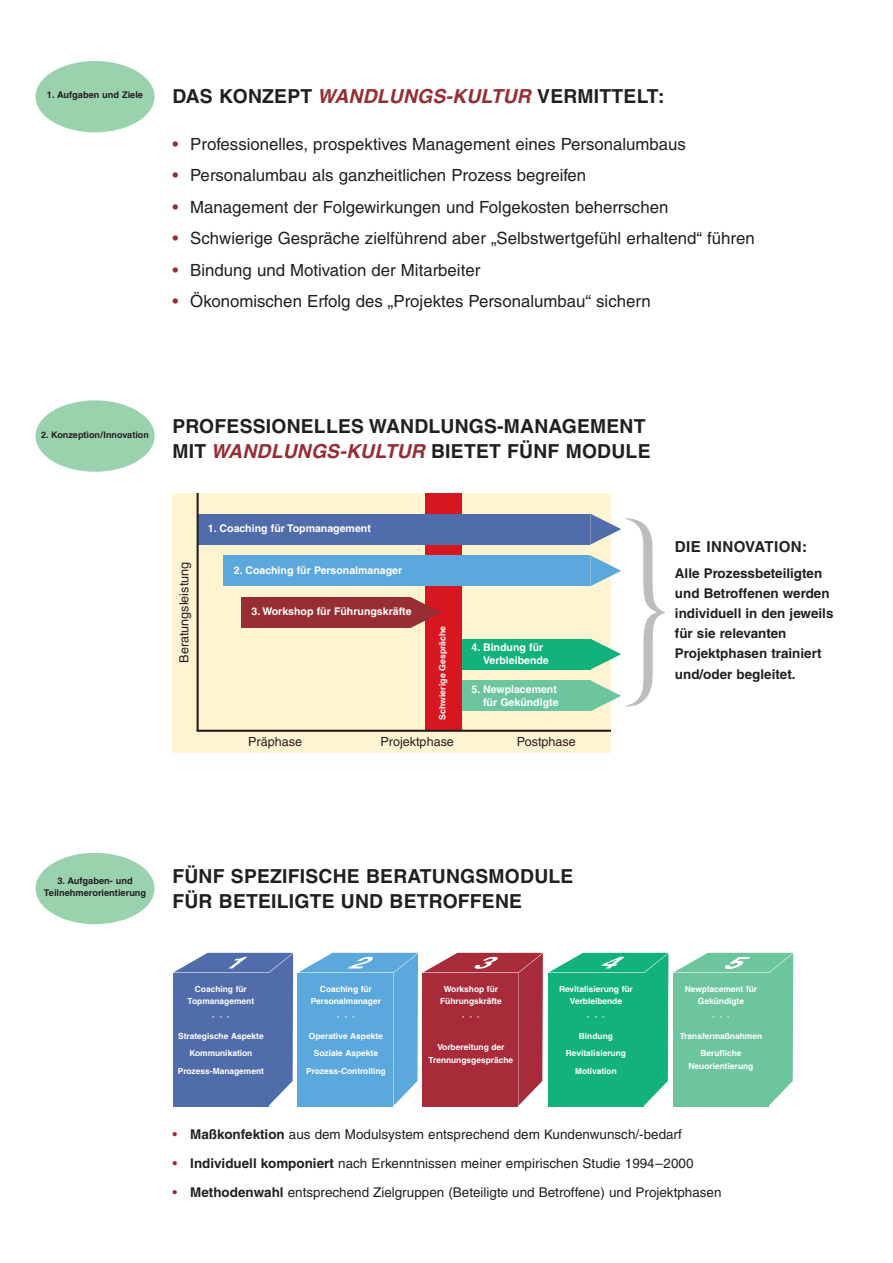
<style>
.page{position:relative;width:893px;height:1263px;background:#fff}
.page>*{position:absolute;margin:0;border:0;box-sizing:border-box;transform-origin:0 0}
.t1{font:189px "Garamont Amsterdam BQ";color:#bcbdc0}
.t2{font:700 19.35px/24.3px "Helvetica LT";letter-spacing:.01em;color:#231f20}
.t3{font:16.8px "Helvetica LT";color:#231f20}
.t4{font:700 15.15px "Helvetica LT";letter-spacing:.03em;color:#231f20}
.t5{font:13.5px "Helvetica LT";color:#231f20}
.t6{font:700 13.5px/20.1px "Helvetica LT";color:#231f20}
.t7{font:12.6px "Helvetica LT";color:#231f20}
.t8{font:700 10.5px/12.8px "Helvetica LT";color:#fff}
.t9{font:700 9.3px/12.6px "Helvetica LT";color:#231f20;text-align:center}
.t10{font:700 9px "Helvetica LT";color:#231f20}
.t11{font:700 8.7px "Helvetica LT";color:#fff}
.t12{font:700 8.4px/17.4px "Helvetica LT";color:#fff;text-align:center}
.s1{font-style:italic;color:#962e33}
.s2{color:#962e33}
.s3{font-weight:700}
</style>
<div class="page">
<div style="left:172px;top:493px;width:439px;height:260px;background:#fef4d2"></div>
<div style="left:461px;top:639px;width:129px;height:31px;background:#13b27b"></div>
<div style="left:461px;top:680px;width:129px;height:31px;background:#6dc59e"></div>
<div style="left:425px;top:493px;width:36px;height:238px;background:#d7171f"></div>
<hr style="left:197px;top:730px;width:414px;height:2px;background:#231f20">
<div style="left:198px;top:514px;width:392px;height:31px;background:#506caa"></div>
<div style="left:223px;top:555px;width:367px;height:31px;background:#5ba8dc"></div>
<div style="left:241px;top:597px;width:170px;height:31px;background:#962e33"></div>
<hr style="left:197px;top:493px;width:2px;height:238px;background:#231f20">
<svg style="left:590px;top:514px;width:31px;height:31px"></svg>
<svg style="left:590px;top:555px;width:31px;height:31px"></svg>
<svg style="left:411px;top:597px;width:30px;height:31px"></svg>
<svg style="left:590px;top:639px;width:31px;height:31px"></svg>
<svg style="left:590px;top:680px;width:31px;height:31px"></svg>
<svg style="left:173px;top:953px;width:370px;height:153px;background:#7a749c"></svg>
<svg style="left:549px;top:953px;width:244px;height:153px;background:#4bbf93"></svg>
<div style="left:36px;top:61px;width:119px;height:71px;background:#9ad2ae;border-radius:50%"></div>
<div style="left:36px;top:853px;width:119px;height:71px;background:#9ad2ae;border-radius:50%"></div>
<div style="left:36px;top:400px;width:119px;height:72px;background:#9ad2ae;border-radius:50%"></div>
<p class="t9" style="left:47px;top:89px;width:98px">1. Aufgaben und Ziele</p>
<h2 class="t2" style="left:172px;top:85px;width:494px">DAS KONZEPT <span class="s1">WANDLUNGS-KULTUR</span> VERMITTELT:</h2>
<h3 class="t3" style="left:172px;top:135px;width:515px"><span class="s2">•</span> Professionelles, prospektives Management eines Personalumbaus</h3>
<h3 class="t3" style="left:172px;top:167px;width:415px"><span class="s2">•</span> Personalumbau als ganzheitlichen Prozess begreifen</h3>
<h3 class="t3" style="left:172px;top:198px;width:497px"><span class="s2">•</span> Management der Folgewirkungen und Folgekosten beherrschen</h3>
<h3 class="t3" style="left:172px;top:230px;width:584px"><span class="s2">•</span> Schwierige Gespräche zielführend aber „Selbstwertgefühl erhaltend“ führen</h3>
<h3 class="t3" style="left:172px;top:261px;width:309px"><span class="s2">•</span> Bindung und Motivation der Mitarbeiter</h3>
<h3 class="t3" style="left:172px;top:293px;width:480px"><span class="s2">•</span> Ökonomischen Erfolg des „Projektes Personalumbau“ sichern</h3>
<p class="t10" style="left:41px;top:430px;width:109px">2. Konzeption/Innovation</p>
<h2 class="t2" style="left:172px;top:415px;width:480px">PROFESSIONELLES WANDLUNGS-MANAGEMENT<br>MIT <span class="s1">WANDLUNGS-KULTUR</span> BIETET FÜNF MODULE</h2>
<h3 class="t7" style="left:178px;top:663px;width:102px;rotate:-90deg">Beratungsleistung</h3>
<p class="t8" style="left:208px;top:522px;width:164px">1. Coaching für Topmanagement</p>
<p class="t8" style="left:234px;top:564px;width:170px">2. Coaching für Personalmanager</p>
<p class="t8" style="left:252px;top:606px;width:161px">3. Workshop für Führungskräfte</p>
<p class="t11" style="left:438px;top:720px;width:95px;rotate:-90deg">Schwierige Gespräche</p>
<p class="t8" style="left:483px;top:642px;width:67px;text-indent:-12px">4. Bindung für<br>Verbleibende</p>
<p class="t8" style="left:471px;top:683px;width:89px;text-align:right">5. Newplacement für Gekündigte</p>
<h3 class="t7" style="left:248px;top:735px;width:55px">Präphase</h3>
<h3 class="t7" style="left:380px;top:735px;width:75px">Projektphase</h3>
<h3 class="t7" style="left:517px;top:735px;width:60px">Postphase</h3>
<h1 class="t1" style="left:616px;top:480px;width:68px">}</h1>
<h3 class="t4" style="left:675px;top:539px;width:134px">DIE INNOVATION:</h3>
<h3 class="t6" style="left:675px;top:563px;width:160px">Alle Prozessbeteiligten und Betroffenen werden individuell in den jeweils für sie relevanten<br>Projektphasen trainiert und/oder begleitet.</h3>
<p class="t9" style="left:44px;top:874px;width:104px">3. Aufgaben- und<br>Teilnehmerorientierung</p>
<h2 class="t2" style="left:172px;top:865px;width:402px">FÜNF SPEZIFISCHE BERATUNGSMODULE<br>FÜR BETEILIGTE UND BETROFFENE</h2>
<p class="t12" style="left:188px;top:983px;width:68px;line-height:12.6px">Coaching für<br>Topmanagement</p>
<p class="t12" style="left:212px;top:1008px;width:19px">· · ·</p>
<p class="t12" style="left:311px;top:983px;width:72px;line-height:12.6px">Coaching für<br>Personalmanager</p>
<p class="t12" style="left:337px;top:1008px;width:19px">· · ·</p>
<p class="t12" style="left:440px;top:983px;width:63px;line-height:12.6px">Workshop für<br>Führungskräfte</p>
<p class="t12" style="left:462px;top:1008px;width:19px">· · ·</p>
<p class="t12" style="left:559px;top:983px;width:75px;line-height:12.6px">Revitalisierung für<br>Verbleibende</p>
<p class="t12" style="left:587px;top:1008px;width:19px">· · ·</p>
<p class="t12" style="left:685px;top:983px;width:74px;line-height:12.6px">Newplacement für<br>Gekündigte</p>
<p class="t12" style="left:712px;top:1008px;width:19px">· · ·</p>
<p class="t12" style="left:178px;top:1028px;width:88px">Strategische Aspekte<br>Kommunikation<br>Prozess-Management</p>
<p class="t12" style="left:306px;top:1028px;width:81px">Operative Aspekte<br>Soziale Aspekte<br>Prozess-Controlling</p>
<p class="t12" style="left:429px;top:1041px;width:86px;line-height:12.6px">Vorbereitung der<br>Trennungsgespräche</p>
<p class="t12" style="left:566px;top:1028px;width:62px">Bindung<br>Revitalisierung<br>Motivation</p>
<p class="t12" style="left:680px;top:1028px;width:84px">Transfermaßnahmen<br>Berufliche</p>
<p class="t12" style="left:688px;top:1058px;width:66px">Neuorientierung</p>
<h3 class="t5" style="left:172px;top:1128px;width:511px"><span class="s2">•</span> <span class="s3">Maßkonfektion</span> aus dem Modulsystem entsprechend dem Kundenwunsch/-bedarf</h3>
<h3 class="t5" style="left:172px;top:1156px;width:522px"><span class="s2">•</span> <span class="s3">Individuell komponiert</span> nach Erkenntnissen meiner empirischen Studie 1994–2000</h3>
<h3 class="t5" style="left:172px;top:1185px;width:551px"><span class="s2">•</span> <span class="s3">Methodenwahl</span> entsprechend Zielgruppen (Beteiligte und Betroffene) und Projektphasen</h3>
</div>
